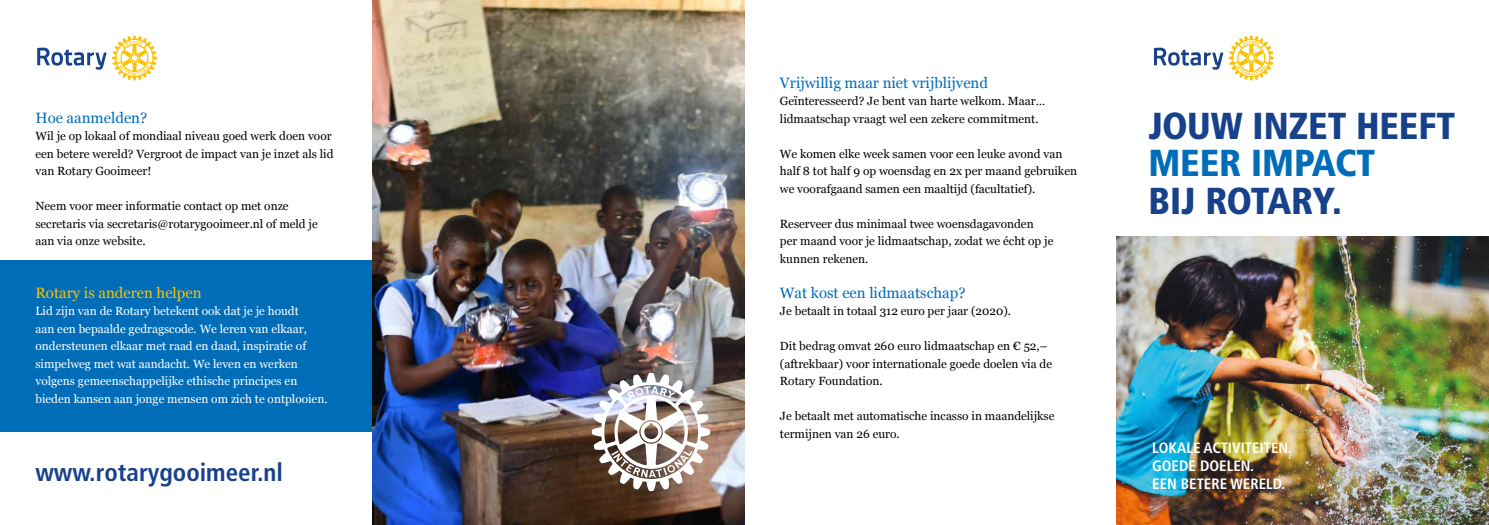
<style>
.page{position:relative;width:1489px;height:525px;background:#fff}
.page>*{position:absolute;margin:0;border:0;box-sizing:border-box;transform-origin:0 0}
.t1{font:900 condensed 37.5px "Frutiger";color:#17418a}
.t2{font:900 condensed 37.5px "Frutiger";letter-spacing:-.005em;color:#006db8}
.t3{font:900 condensed 37.5px "Frutiger";letter-spacing:-.02em;color:#17418a}
.t4{font:700 condensed 25px "Frutiger";color:#17418a}
.t5{font:15px "Georgia";color:#006db8}
.t6{font:700 condensed 15px/18px "Frutiger";color:#fff}
.t7{font:15px "Georgia";color:#fdc100}
.t8{font:11.88px/17.5px "Georgia";color:#000}
.t9{font:11.88px/17.5px "Georgia";color:#fff}
</style>
<div class="page">
<div style="left:0;top:260px;width:372px;height:171px;background:#006db8"></div>
<img style="left:1116px;top:236px;width:372px;height:288px">
<img style="left:372px;top:0;width:372px;height:524px">
<svg style="left:1154px;top:35px;width:119px;height:45px"></svg>
<svg style="left:37px;top:35px;width:120px;height:45px"></svg>
<img style="left:592px;top:372px;width:118px;height:119px">
<p class="t5" style="left:35px;top:106px;width:113px">Hoe aanmelden?</p>
<p class="t8" style="left:35px;top:127px;width:299px">Wil je op lokaal of mondiaal niveau goed werk doen voor een betere wereld? Vergroot de impact van je inzet als lid van Rotary Gooimeer!</p>
<p class="t8" style="left:35px;top:197px;width:284px">Neem voor meer informatie contact op met onze secretaris via secretaris@rotarygooimeer.nl of meld je aan via onze website.</p>
<p class="t7" style="left:35px;top:281px;width:168px">Rotary is anderen helpen</p>
<p class="t9" style="left:35px;top:302px;width:294px">Lid zijn van de Rotary betekent ook dat je je houdt<br>aan een bepaalde gedragscode. We leren van elkaar, ondersteunen elkaar met raad en daad, inspiratie of simpelweg met wat aandacht. We leven en werken volgens gemeenschappelijke ethische principes en bieden kansen aan jonge mensen om zich te ontplooien.</p>
<h2 class="t4" style="left:35px;top:457px;width:249px">www.rotarygooimeer.nl</h2>
<p class="t5" style="left:780px;top:71px;width:210px">Vrijwillig maar niet vrijblijvend</p>
<p class="t8" style="left:780px;top:92px;width:267px">Geïnteresseerd? Je bent van harte welkom. Maar… lidmaatschap vraagt wel een zekere commitment.</p>
<p class="t8" style="left:780px;top:144px;width:299px">We komen elke week samen voor een leuke avond van half 8 tot half 9 op woensdag en 2x per maand gebruiken we voorafgaand samen een maaltijd (facultatief).</p>
<p class="t8" style="left:780px;top:214px;width:275px">Reserveer dus minimaal twee woensdagavonden per maand voor je lidmaatschap, zodat we écht op je kunnen rekenen.</p>
<p class="t5" style="left:780px;top:281px;width:187px">Wat kost een lidmaatschap?</p>
<p class="t8" style="left:780px;top:302px;width:232px">Je betaalt in totaal 312 euro per jaar (2020).</p>
<p class="t8" style="left:780px;top:337px;width:274px">Dit bedrag omvat 260 euro lidmaatschap en € 52,– (aftrekbaar) voor internationale goede doelen via de<br>Rotary Foundation.</p>
<p class="t8" style="left:780px;top:407px;width:276px">Je betaalt met automatische incasso in maandelijkse termijnen van 26 euro.</p>
<h1 class="t1" style="left:1148px;top:103px;width:308px">JOUW INZET HEEFT</h1>
<h1 class="t2" style="left:1148px;top:141px;width:228px">MEER IMPACT</h1>
<h1 class="t3" style="left:1148px;top:178px;width:195px">BIJ ROTARY.</h1>
<p class="t6" style="left:1152px;top:438px;width:141px">LOKALE ACTIVITEITEN.<br>GOEDE DOELEN.</p>
<p class="t6" style="left:1152px;top:474px;width:134px">EEN BETERE WERELD.</p>
</div>
